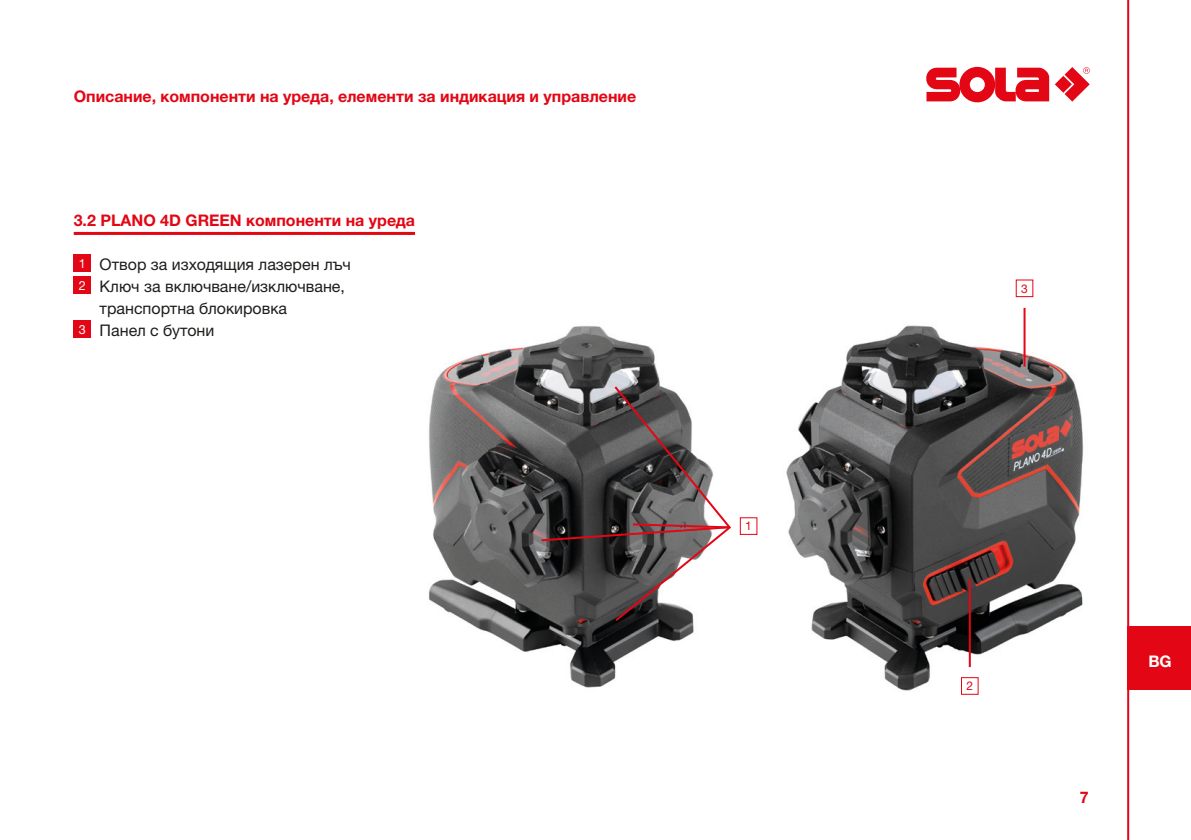
<style>
.page{position:relative;width:1191px;height:840px;background:#fff}
.page>*{position:absolute;margin:0;border:0;box-sizing:border-box;transform-origin:0 0}
._0_0_Headline_Absatz{font:700 16px "Helvetica Neue LTW1 G";color:#e30614}
.Fließtext{font:16px/22px "Helvetica Neue LTW1 G";color:#1d1d1b}
.t1{font:700 16px "Helvetica Neue LTW1 G";color:#fff}
.t2{font:12.6px "Helvetica Neue LTW1 G";color:#fff}
.t3{font:12px "Helvetica Neue LTW1 G";color:#e30614}
</style>
<div class="page">
<svg style="left:926px;top:67px;width:163px;height:35px"></svg>
<hr style="left:1127px;top:0;width:2px;height:839px;background:#e30614">
<img style="left:786px;top:322px;width:298px;height:370px">
<hr style="left:74px;top:232px;width:341px;height:3px;background:#e30614">
<div style="left:1127px;top:625px;width:64px;height:64px;background:#e30614"></div>
<div style="left:74px;top:254px;width:17px;height:17px;background:#e30614"></div>
<div style="left:74px;top:276px;width:17px;height:17px;background:#e30614"></div>
<div style="left:74px;top:320px;width:17px;height:17px;background:#e30614"></div>
<div style="left:1016px;top:279px;width:17px;height:18px;border:1px solid #e30614"></div>
<hr style="left:1023px;top:308px;width:2px;height:58px;background:#e30614">
<div style="left:961px;top:677px;width:17px;height:17px;border:1px solid #e30614"></div>
<hr style="left:968px;top:578px;width:2px;height:88px;background:#e30614">
<img style="left:429px;top:326px;width:265px;height:362px">
<svg style="left:539px;top:384px;width:192px;height:238px"></svg>
<p class="_0_0_Headline_Absatz" style="left:74px;top:87px;width:564px">Описание, компоненти на уреда, елементи за индикация и управление</p>
<p class="_0_0_Headline_Absatz" style="left:74px;top:210px;width:343px">3.2 PLANO 4D GREEN компоненти на уреда</p>
<p class="t2" style="left:79px;top:255px;width:9px">1</p>
<p class="Fließtext" style="left:100px;top:253px;width:253px">Отвор за изходящия лазерен лъч</p>
<p class="t2" style="left:79px;top:277px;width:9px">2</p>
<p class="Fließtext" style="left:100px;top:275px;width:247px">Ключ за включване/изключване, транспортна блокировка</p>
<p class="t2" style="left:79px;top:321px;width:9px">3</p>
<p class="Fließtext" style="left:100px;top:319px;width:116px">Панел с бутони</p>
<p class="t3" style="left:745px;top:518px;width:8px">1</p>
<p class="t3" style="left:1021px;top:281px;width:8px">3</p>
<p class="t3" style="left:966px;top:678px;width:8px">2</p>
<p class="_0_0_Headline_Absatz" style="left:1079px;top:786px;width:10px">7</p>
<p class="t1" style="left:1148px;top:650px;width:25px">BG</p>
</div>
